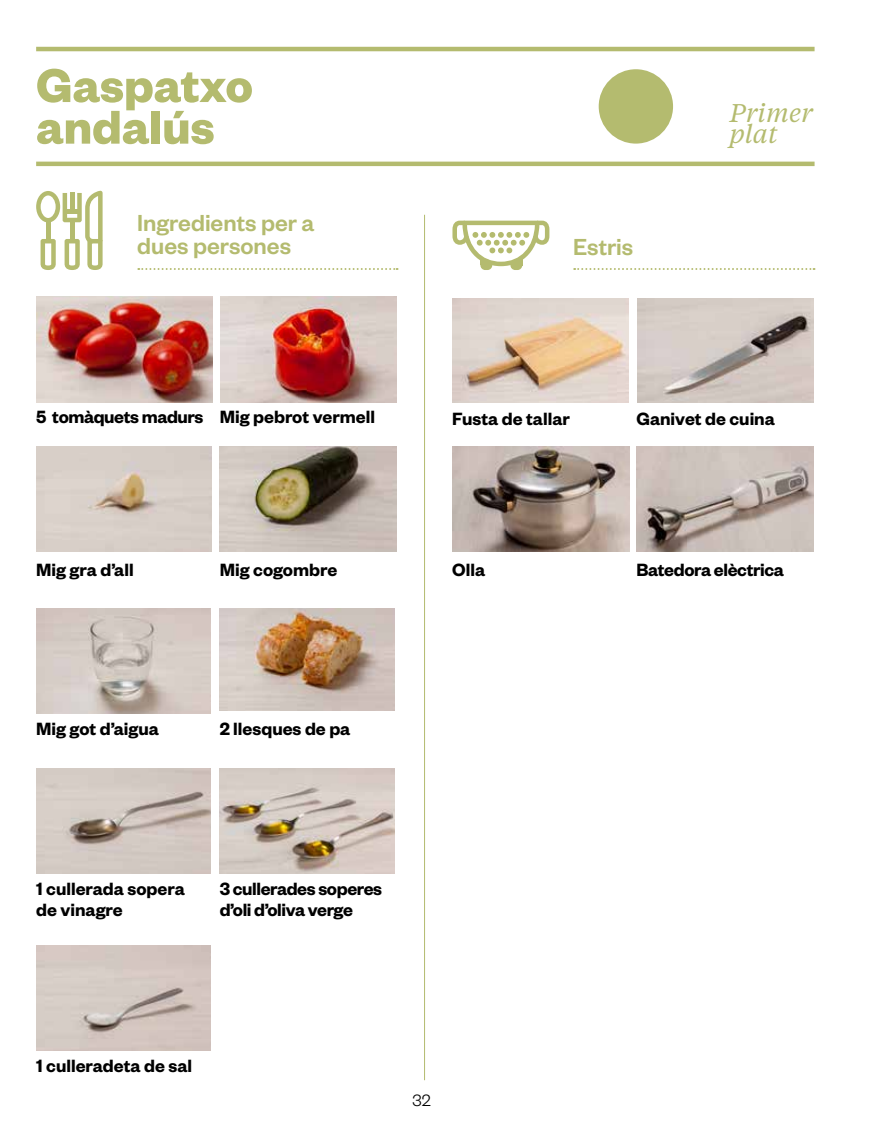
<style>
.page{position:relative;width:872px;height:1127px;background:#fff}
.page>*{position:absolute;margin:0;border:0;box-sizing:border-box;transform-origin:0 0}
.t1{font:700 52.05px/41.5px "Founders Grotesk";color:#b4bb6f}
.t2{font:500 25.5px/23.7px "Founders Grotesk";color:#b4bb6f}
.t3{font:italic 25.5px/21.6px "Tiempos Text";color:#b4bb6f}
.t4{font:600 19.5px/21.1px "Founders Grotesk";color:#000}
.t5{font:600 19.5px/21.1px "Founders Grotesk";letter-spacing:-.02em;color:#000}
.t6{font:300 18px "Founders Grotesk";color:#000}
</style>
<div class="page">
<img style="left:36px;top:608px;width:175px;height:105px">
<img style="left:36px;top:768px;width:175px;height:105px">
<img style="left:36px;top:945px;width:175px;height:105px">
<img style="left:220px;top:608px;width:174px;height:102px">
<img style="left:220px;top:768px;width:174px;height:105px">
<img style="left:637px;top:298px;width:176px;height:104px">
<img style="left:452px;top:446px;width:177px;height:106px">
<img style="left:636px;top:446px;width:177px;height:106px">
<img style="left:452px;top:298px;width:176px;height:104px">
<img style="left:36px;top:446px;width:175px;height:106px">
<img style="left:220px;top:446px;width:176px;height:106px">
<img style="left:36px;top:297px;width:176px;height:105px">
<img style="left:220px;top:297px;width:176px;height:105px">
<hr style="left:424px;top:215px;width:1px;height:865px;background:#b4bb6f">
<hr style="left:36px;top:162px;width:778px;height:4px;background:#b4bb6f">
<hr style="left:36px;top:47px;width:778px;height:4px;background:#b4bb6f">
<svg style="left:138px;top:268px;width:259px;height:2px"></svg>
<svg style="left:574px;top:268px;width:240px;height:2px"></svg>
<svg style="left:36px;top:191px;width:67px;height:79px"></svg>
<svg style="left:452px;top:221px;width:97px;height:49px"></svg>
<div style="left:598px;top:69px;width:75px;height:75px;background:#b4bb6f;border-radius:50%"></div>
<h1 class="t1" style="left:36px;top:62px;width:218px">Gaspatxo andalús</h1>
<h2 class="t2" style="left:137px;top:210px;width:179px">Ingredients per a dues persones</h2>
<h2 class="t2" style="left:573px;top:234px;width:62px">Estris</h2>
<h2 class="t3" style="left:729px;top:101px;width:85px">Primer plat</h2>
<p class="t4" style="left:220px;top:405px;width:157px">Mig pebrot vermell</p>
<p class="t4" style="left:636px;top:408px;width:140px">Ganivet de cuina</p>
<p class="t5" style="left:36px;top:405px;width:169px">5 tomàquets madurs</p>
<p class="t4" style="left:452px;top:408px;width:119px">Fusta de tallar</p>
<p class="t4" style="left:452px;top:559px;width:34px">Olla</p>
<p class="t4" style="left:36px;top:559px;width:99px">Mig gra d’all</p>
<p class="t5" style="left:636px;top:559px;width:149px">Batedora elèctrica</p>
<p class="t4" style="left:220px;top:559px;width:119px">Mig cogombre</p>
<p class="t4" style="left:36px;top:717px;width:124px">Mig got d’aigua</p>
<p class="t4" style="left:220px;top:717px;width:132px">2 llesques de pa</p>
<p class="t4" style="left:36px;top:877px;width:150px">1 cullerada sopera de vinagre</p>
<p class="t5" style="left:220px;top:877px;width:164px">3 cullerades soperes d’oli d’oliva verge</p>
<p class="t4" style="left:36px;top:1054px;width:157px">1 culleradeta de sal</p>
<p class="t6" style="left:413px;top:1089px;width:20px">32</p>
</div>
